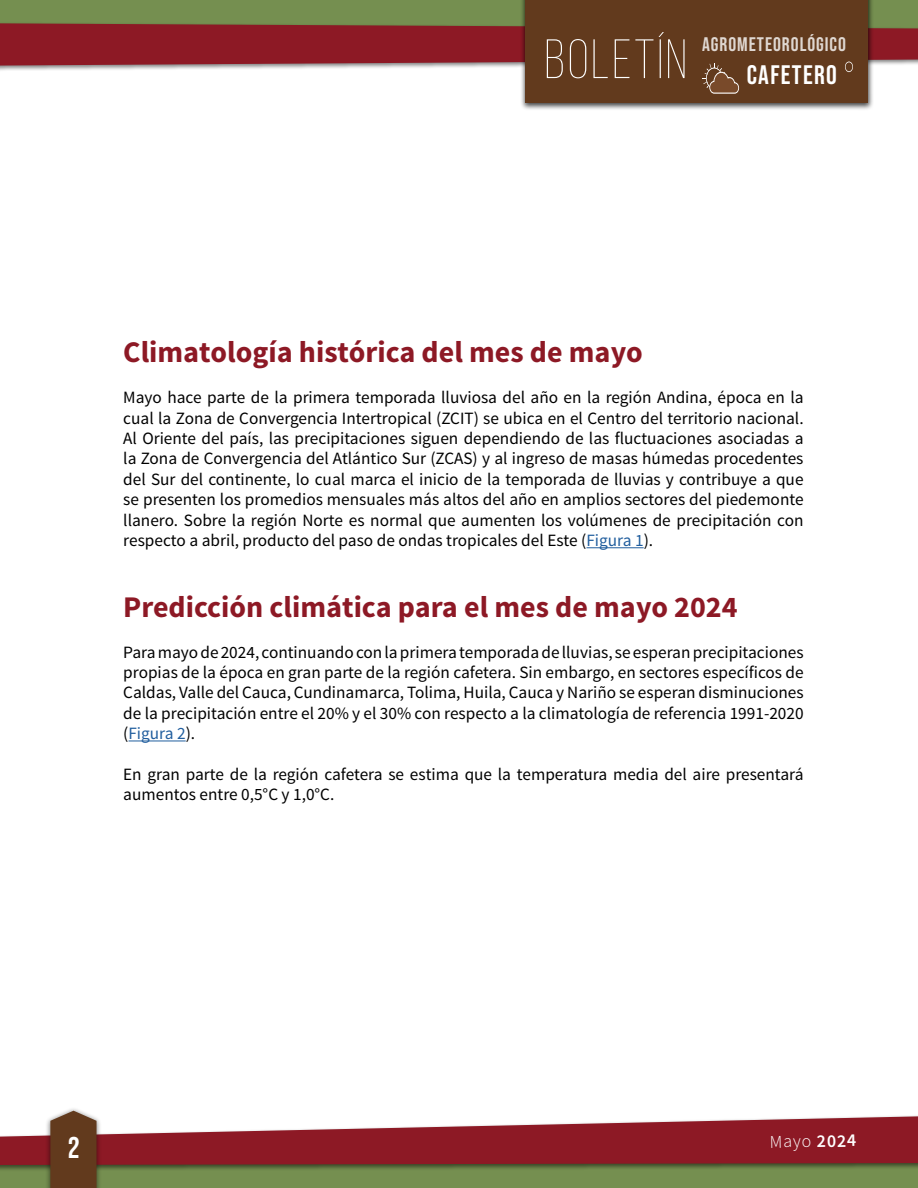
<style>
.page{position:relative;width:918px;height:1188px;background:#fff}
.page>*{position:absolute;margin:0;border:0;box-sizing:border-box;transform-origin:0 0}
.t1{font:300 55.35px "Bebas Neue";letter-spacing:.05em;color:#fff}
.t2{font:700 30px "Source Sans Pro";color:#8d1925}
.t3{font:30px "Bebas Neue";color:#fff}
.t4{font:26.85px "Bebas Neue";letter-spacing:.05em;color:#fff}
.t5{font:19.65px "Bebas Neue";letter-spacing:.05em;color:#fff}
.t6{font:300 18px "Source Sans Pro";color:#fff}
.t7{font:17.25px/20.4px "Source Sans Pro";color:#000;text-align:justify}
.s1{color:#215e9e}
.s2{font-weight:600}
</style>
<div class="page">
<div style="left:0;top:1143px;width:918px;height:45px;background:#758f50"></div>
<div style="left:0;top:0;width:918px;height:55px;background:#758f50"></div>
<div style="left:0;top:1114px;width:918px;height:58px;background:#000;opacity:.5"></div>
<svg style="left:0;top:1116px;width:918px;height:49px;fill:#8d1925"></svg>
<div style="left:520px;top:0;width:354px;height:111px;background:#000;opacity:.75"></div>
<div style="left:526px;top:0;width:342px;height:103px;background:#623a1d"></div>
<svg style="left:0;top:23px;width:918px;height:71px"></svg>
<div style="left:45px;top:1107px;width:57px;height:81px;background:#000;opacity:.5"></div>
<svg style="left:50px;top:1111px;width:47px;height:77px;background:#6a452a"></svg>
<hr style="left:586px;top:547px;width:58px;height:1px;background:#215e9e">
<hr style="left:129px;top:741px;width:57px;height:1px;background:#215e9e">
<h1 class="t1" style="left:545px;top:30px;width:144px">BOLETÍN</h1>
<p class="t5" style="left:702px;top:33px;width:145px">AGROMETEOROLÓGICO</p>
<h3 class="t4" style="left:747px;top:60px;width:92px">CAFETERO</h3>
<h2 class="t2" style="left:123px;top:333px;width:521px">Climatología histórica del mes de mayo</h2>
<p class="t7" style="left:123px;top:388px;width:682px">Mayo hace parte de la primera temporada lluviosa del año en la región Andina, época en la cual la Zona de Convergencia Intertropical (ZCIT) se ubica en el Centro del territorio nacional.<br>Al Oriente del país, las precipitaciones siguen dependiendo de las fluctuaciones asociadas a la Zona de Convergencia del Atlántico Sur (ZCAS) y al ingreso de masas húmedas procedentes del Sur del continente, lo cual marca el inicio de la temporada de lluvias y contribuye a que se presenten los promedios mensuales más altos del año en amplios sectores del piedemonte llanero. Sobre la región Norte es normal que aumenten los volúmenes de precipitación con respecto a abril, producto del paso de ondas tropicales del Este (<span class="s1">Figura 1</span>).</p>
<h2 class="t2" style="left:123px;top:588px;width:616px">Predicción climática para el mes de mayo 2024</h2>
<p class="t7" style="left:123px;top:642px;width:682px">Para mayo de 2024, continuando con la primera temporada de lluvias, se esperan precipitaciones propias de la época en gran parte de la región cafetera. Sin embargo, en sectores específicos de Caldas, Valle del Cauca, Cundinamarca, Tolima, Huila, Cauca y Nariño se esperan disminuciones de la precipitación entre el 20% y el 30% con respecto a la climatología de referencia 1991-2020 (<span class="s1">Figura 2</span>).</p>
<p class="t7" style="left:123px;top:764px;width:682px">En gran parte de la región cafetera se estima que la temperatura media del aire presentará aumentos entre 0,5°C y 1,0°C.</p>
<h2 class="t3" style="left:68px;top:1131px;width:13px">2</h2>
<p class="t6" style="left:769px;top:1131px;width:88px;rotate:-1deg">Mayo <span class="s2">2024</span></p>
</div>
